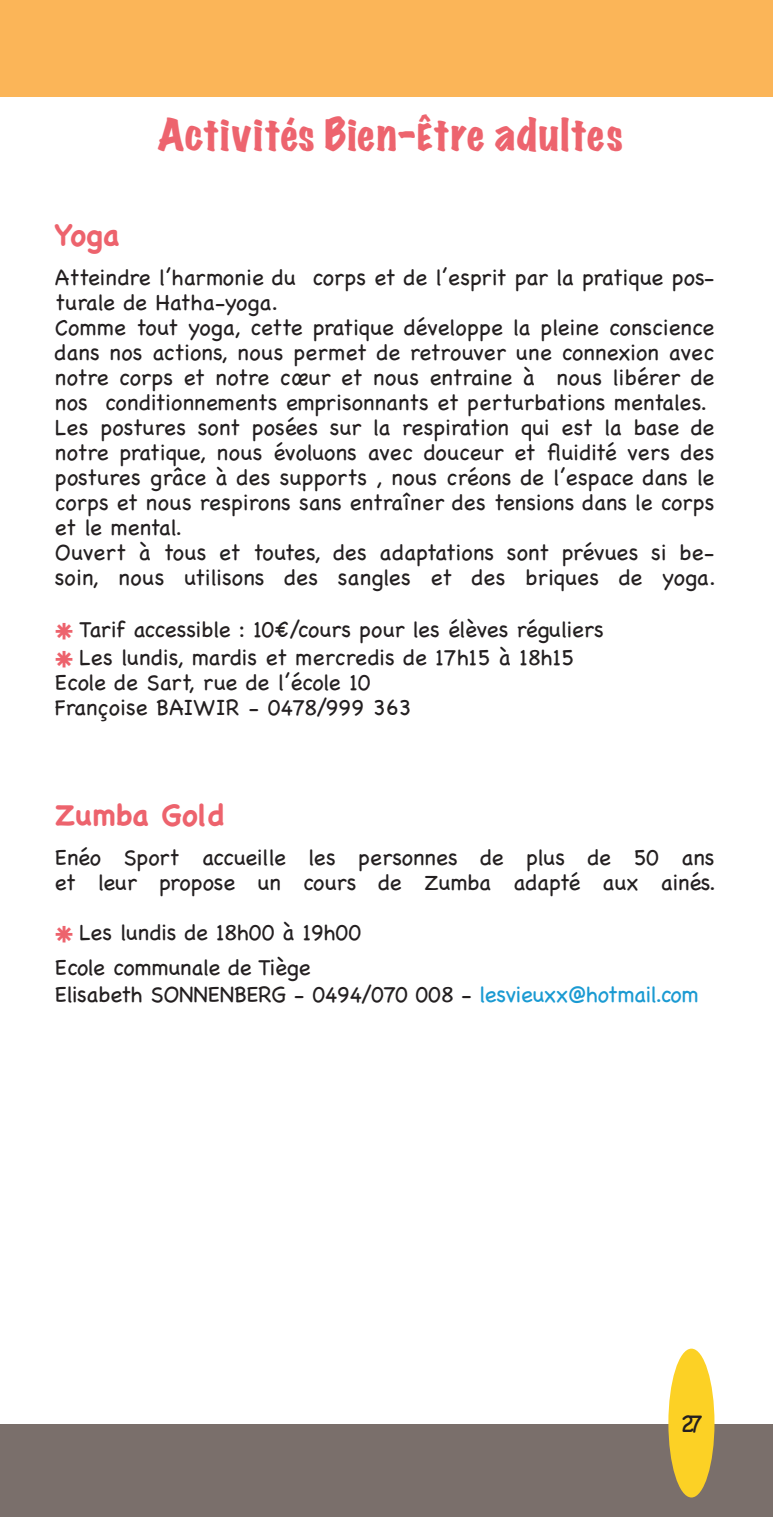
<style>
.page{position:relative;width:773px;height:1517px;background:#fff}
.page>*{position:absolute;margin:0;border:0;box-sizing:border-box;transform-origin:0 0}
.t1{font:expanded 40px "Marker Felt";letter-spacing:.025em;color:#ed646e}
.t2{font:700 30px "Chalkboard";color:#ed636d}
.t3{font:25px "Chalkboard";color:#231f20}
.t4{font:22.5px/25px "Chalkboard";color:#231f20}
.t5{font:22.5px "Chalkboard";letter-spacing:-.02em;color:#231f20}
.s1{font-family:"Helvetica";font-weight:700;color:#ed636d}
.s2{color:#1a9ad2}
</style>
<div class="page">
<div style="left:0;top:1424px;width:772px;height:93px;background:#7a6f6b"></div>
<div style="left:668px;top:1348px;width:46px;height:149px;background:#fcd125;border-radius:50%"></div>
<div style="left:0;top:0;width:772px;height:96px;background:#fbb558"></div>
<h1 class="t1" style="left:158px;top:103px;width:466px">Activités Bien-Être adultes</h1>
<h2 class="t2" style="left:55px;top:217px;width:66px">Yoga</h2>
<p class="t4" style="left:55px;top:264px;width:662px">Atteindre l’harmonie du corps et de l’esprit par la pratique pos&shy;turale de Hatha-yoga.<br>Comme tout yoga, cette pratique développe la pleine conscience dans nos actions, nous permet de retrouver une connexion avec notre corps et notre cœur et nous entraine à nous libérer de nos conditionnements emprisonnants et perturbations mentales.<br>Les postures sont posées sur la respiration qui est la base de notre pratique, nous évoluons avec douceur et fluidité vers des postures grâce à des supports , nous créons de l’espace dans le corps et nous respirons sans entraîner des tensions dans le corps et le mental.<br>Ouvert à tous et toutes, des adaptations sont prévues si be&shy;soin, nous utilisons des sangles et des briques de yoga.</p>
<p class="t4" style="left:55px;top:615px;width:550px;line-height:27.5px"><span class="s1">⁕</span> Tarif accessible : 10€/cours pour les élèves réguliers <span class="s1">⁕</span> Les lundis, mardis et mercredis de 17h15 à 18h15</p>
<p class="t4" style="left:55px;top:669px;width:358px">Ecole de Sart, rue de l’école 10<br>Françoise BAIWIR - 0478/999 363</p>
<h2 class="t2" style="left:55px;top:797px;width:172px">Zumba Gold</h2>
<p class="t4" style="left:55px;top:844px;width:662px">Enéo Sport accueille les personnes de plus de 50 ans et leur propose un cours de Zumba adapté aux ainés.</p>
<p class="t4" style="left:55px;top:914px;width:308px;line-height:35px"><span class="s1">⁕</span> Les lundis de 18h00 à 19h00<br>Ecole communale de Tiège</p>
<p class="t5" style="left:55px;top:981px;width:645px">Elisabeth SONNENBERG - 0494/070 008 - <span class="s2">lesvieuxx@hotmail.com</span></p>
<p class="t3" style="left:679px;top:1408px;width:25px">27</p>
</div>
